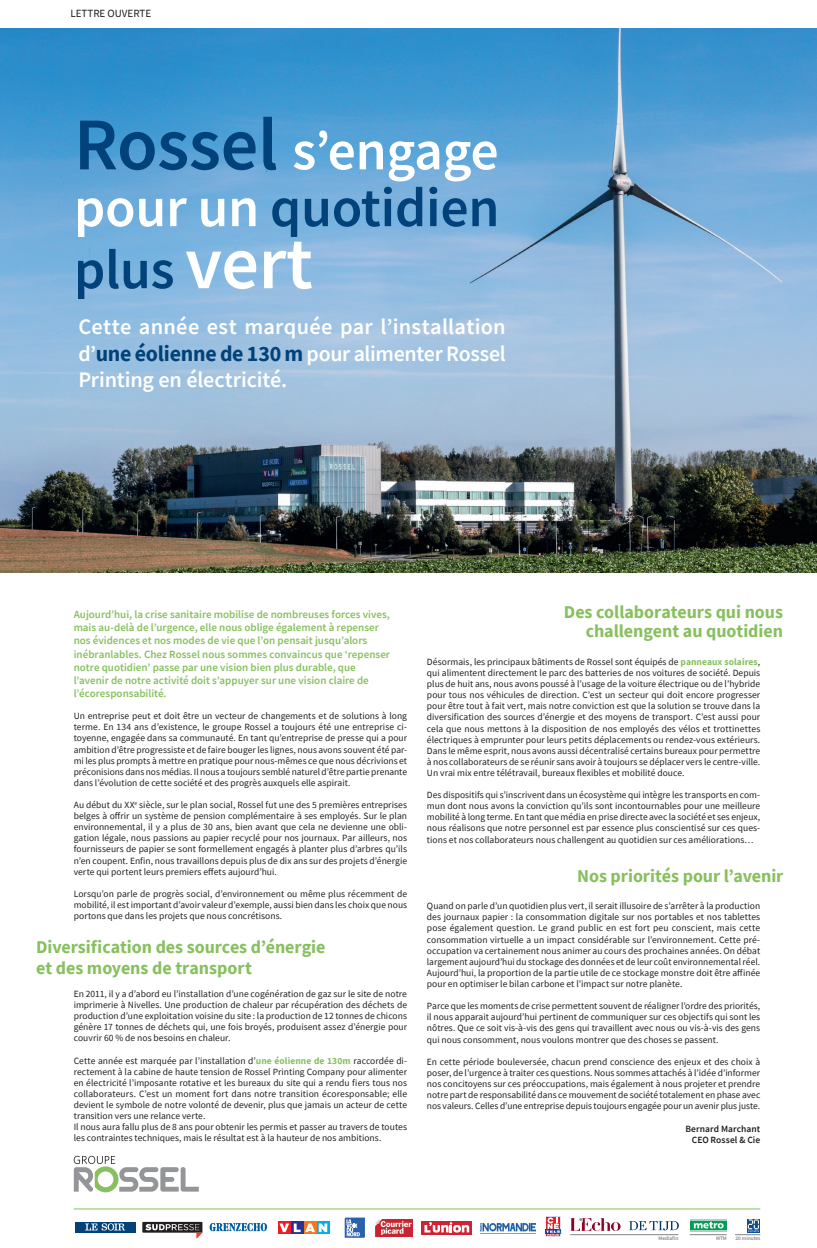
<style>
.page{position:relative;width:817px;height:1248px;background:#fff}
.page>*{position:absolute;margin:0;border:0;box-sizing:border-box;transform-origin:0 0}
.t1{font:600 55.7px/56.8px "Source Sans Pro";letter-spacing:-.005em;color:#fff}
.t2{font:600 55.7px "Source Sans Pro";color:#004279}
.t3{font:600 22.1px/26.6px "Source Sans Pro";letter-spacing:-.01em;color:#fff;text-align:justify}
.t4{font:700 18px/19px "Source Sans Pro";letter-spacing:-.005em;color:#87c05e;text-align:right}
.t5{font:600 11px/13.2px "Source Sans Pro";color:#87c05e}
.t6{font:11px "Source Sans Pro";color:#231f20}
.t7{font:9.5px/11.1px "Source Sans Pro";letter-spacing:.005em;color:#231f20;text-align:justify}
.t8{font:600 9.5px/11.4px "Source Sans Pro";letter-spacing:.005em;color:#231f20;text-align:right}
.t9{font:600 5.3px "Source Sans Pro";color:#808285}
.s1{font-size:74.4px;color:#004279}
.s2{color:#004279}
.s3{font-size:74.4px;color:#fff}
.s4{font-weight:700;color:#004279}
.s5{font-weight:700;color:#87c05e}
</style>
<div class="page">
<img style="left:0;top:29px;width:816px;height:544px">
<svg style="left:74px;top:1155px;width:125px;height:37px"></svg>
<hr style="left:74px;top:1208px;width:686px;height:1px;background:#87c05e">
<svg style="left:75px;top:1222px;width:60px;height:10px"></svg>
<svg style="left:85px;top:1222px;width:40px;height:8px"></svg>
<svg style="left:142px;top:1221px;width:60px;height:17px"></svg>
<svg style="left:209px;top:1222px;width:58px;height:9px"></svg>
<svg style="left:278px;top:1221px;width:13px;height:13px"></svg>
<svg style="left:291px;top:1221px;width:12px;height:13px"></svg>
<svg style="left:303px;top:1221px;width:13px;height:13px"></svg>
<svg style="left:316px;top:1221px;width:13px;height:13px"></svg>
<svg style="left:279px;top:1223px;width:48px;height:8px"></svg>
<svg style="left:344px;top:1217px;width:21px;height:20px"></svg>
<svg style="left:545px;top:1216px;width:16px;height:20px"></svg>
<img style="left:375px;top:1219px;width:37px;height:17px">
<svg style="left:421px;top:1221px;width:51px;height:13px"></svg>
<svg style="left:424px;top:1221px;width:45px;height:11px"></svg>
<img style="left:481px;top:1223px;width:54px;height:9px">
<svg style="left:570px;top:1218px;width:50px;height:12px"></svg>
<svg style="left:629px;top:1221px;width:49px;height:9px"></svg>
<svg style="left:690px;top:1220px;width:36px;height:10px"></svg>
<svg style="left:693px;top:1221px;width:30px;height:7px"></svg>
<hr style="left:690px;top:1218px;width:36px;height:2px;background:#a4d4ba">
<hr style="left:690px;top:1230px;width:36px;height:1px;background:#a4d4ba">
<hr style="left:570px;top:1234px;width:108px;height:1px;background:#808285">
<hr style="left:689px;top:1234px;width:37px;height:1px;background:#808285">
<svg style="left:735px;top:1219px;width:25px;height:16px"></svg>
<p class="t6" style="left:70px;top:6px;width:82px">LETTRE OUVERTE</p>
<h1 class="t1" style="left:74px;top:122px;width:427px"><span class="s1">Rossel</span> s’engage pour un <span class="s2">quotidien</span></h1>
<h1 class="t2" style="left:74px;top:233px;width:240px">plus <span class="s3">vert</span></h1>
<h2 class="t3" style="left:78px;top:313px;width:429px">Cette année est marquée par l’installation d’<span class="s4">une éolienne de 130 m</span> pour alimenter Rossel Printing en électricité.</h2>
<p class="t5" style="left:74px;top:607px;width:318px">Aujourd’hui, la crise sanitaire mobilise de nombreuses forces vives, mais au-delà de l’urgence, elle nous oblige également à repenser nos évidences et nos modes de vie que l’on pensait jusqu’alors inébranlables. Chez Rossel nous sommes convaincus que ‘repenser notre quotidien’ passe par une vision bien plus durable, que l’avenir de notre activité doit s’appuyer sur une vision claire de l’écoresponsabilité.</p>
<p class="t7" style="left:74px;top:710px;width:335px">Un entreprise peut et doit être un vecteur de changements et de solutions à long terme. En 134 ans d’existence, le groupe Rossel a toujours été une entreprise ci&shy;toyenne, engagée dans sa communauté. En tant qu’entreprise de presse qui a pour ambition d’être progressiste et de faire bouger les lignes, nous avons souvent été par&shy;mi les plus prompts à mettre en pratique pour nous-mêmes ce que nous décrivions et préconisions dans nos médias. Il nous a toujours semblé naturel d’être partie prenante dans l’évolution de cette société et des progrès auxquels elle aspirait.</p>
<p class="t7" style="left:74px;top:799px;width:335px">Au début du XX<sup>e</sup> siècle, sur le plan social, Rossel fut une des 5 premières entreprises belges à offrir un système de pension complémentaire à ses employés. Sur le plan environnemental, il y a plus de 30 ans, bien avant que cela ne devienne une obli&shy;gation légale, nous passions au papier recyclé pour nos journaux. Par ailleurs, nos fournisseurs de papier se sont formellement engagés à planter plus d’arbres qu’ils n’en coupent. Enfin, nous travaillons depuis plus de dix ans sur des projets d’énergie verte qui portent leurs premiers effets aujourd’hui.</p>
<p class="t7" style="left:74px;top:888px;width:335px">Lorsqu’on parle de progrès social, d’environnement ou même plus récemment de mobilité, il est important d’avoir valeur d’exemple, aussi bien dans les choix que nous portons que dans les projets que nous concrétisons.</p>
<h3 class="t4" style="left:36px;top:935px;width:291px;line-height:21.6px;text-align:left">Diversification des sources d’énergie et des moyens de transport</h3>
<p class="t7" style="left:74px;top:988px;width:335px">En 2011, il y a d’abord eu l’installation d’une cogénération de gaz sur le site de notre imprimerie à Nivelles. Une production de chaleur par récupération des déchets de production d’une exploitation voisine du site : la production de 12 tonnes de chicons génère 17 tonnes de déchets qui, une fois broyés, produisent assez d’énergie pour couvrir 60 % de nos besoins en chaleur.</p>
<p class="t7" style="left:74px;top:1054px;width:335px;text-align:left">Cette année est marquée par l’installation d’<span class="s5">une éolienne de 130m</span> raccordée di&shy;rectement à la cabine de haute tension de Rossel Printing Company pour alimenter en électricité l’imposante rotative et les bureaux du site qui a rendu fiers tous nos collaborateurs. C’est un moment fort dans notre transition écoresponsable; elle devient le symbole de notre volonté de devenir, plus que jamais un acteur de cette transition vers une relance verte.<br>Il nous aura fallu plus de 8 ans pour obtenir les permis et passer au travers de toutes les contraintes techniques, mais le résultat est à la hauteur de nos ambitions.</p>
<h3 class="t4" style="left:564px;top:602px;width:221px">Des collaborateurs qui nous challengent au quotidien</h3>
<p class="t7" style="left:427px;top:656px;width:335px">Désormais, les principaux bâtiments de Rossel sont équipés de <span class="s5">panneaux solaires</span>, qui alimentent directement le parc des batteries de nos voitures de société. Depuis plus de huit ans, nous avons poussé à l’usage de la voiture électrique ou de l’hybride pour tous nos véhicules de direction. C’est un secteur qui doit encore progresser pour être tout à fait vert, mais notre conviction est que la solution se trouve dans la diversification des sources d’énergie et des moyens de transport. C’est aussi pour cela que nous mettons à la disposition de nos employés des vélos et trottinettes électriques à emprunter pour leurs petits déplacements ou rendez-vous extérieurs.<br>Dans le même esprit, nous avons aussi décentralisé certains bureaux pour permettre à nos collaborateurs de se réunir sans avoir à toujours se déplacer vers le centre-ville.<br>Un vrai mix entre télétravail, bureaux flexibles et mobilité douce.</p>
<p class="t7" style="left:427px;top:789px;width:335px">Des dispositifs qui s’inscrivent dans un écosystème qui intègre les transports en com&shy;mun dont nous avons la conviction qu’ils sont incontournables pour une meilleure mobilité à long terme. En tant que média en prise directe avec la société et ses enjeux, nous réalisons que notre personnel est par essence plus conscientisé sur ces ques&shy;tions et nos collaborateurs nous challengent au quotidien sur ces améliorations…</p>
<h3 class="t4" style="left:577px;top:866px;width:208px">Nos priorités pour l’avenir</h3>
<p class="t7" style="left:427px;top:900px;width:335px">Quand on parle d’un quotidien plus vert, il serait illusoire de s’arrêter à la production des journaux papier : la consommation digitale sur nos portables et nos tablettes pose également question. Le grand public en est fort peu conscient, mais cette consommation virtuelle a un impact considérable sur l’environnement. Cette pré&shy;occupation va certainement nous animer au cours des prochaines années. On débat largement aujourd’hui du stockage des données et de leur coût environnemental réel.<br>Aujourd’hui, la proportion de la partie utile de ce stockage monstre doit être affinée pour en optimiser le bilan carbone et l’impact sur notre planète.</p>
<p class="t7" style="left:427px;top:1000px;width:335px">Parce que les moments de crise permettent souvent de réaligner l’ordre des priorités, il nous apparait aujourd’hui pertinent de communiquer sur ces objectifs qui sont les nôtres. Que ce soit vis-à-vis des gens qui travaillent avec nous ou vis-à-vis des gens qui nous consomment, nous voulons montrer que des choses se passent.</p>
<p class="t7" style="left:427px;top:1055px;width:335px">En cette période bouleversée, chacun prend conscience des enjeux et des choix à poser, de l’urgence à traiter ces questions. Nous sommes attachés à l’idée d’informer nos concitoyens sur ces préoccupations, mais également à nous projeter et prendre notre part de responsabilité dans ce mouvement de société totalement en phase avec nos valeurs. Celles d’une entreprise depuis toujours engagée pour un avenir plus juste.</p>
<p class="t8" style="left:685px;top:1122px;width:76px">Bernard Marchant<br>CEO Rossel &amp; Cie</p>
<p class="t9" style="left:658px;top:1234px;width:21px">Mediafin</p>
<p class="t9" style="left:716px;top:1234px;width:12px">MTM</p>
<p class="t9" style="left:735px;top:1234px;width:27px">20 minutes</p>
</div>
